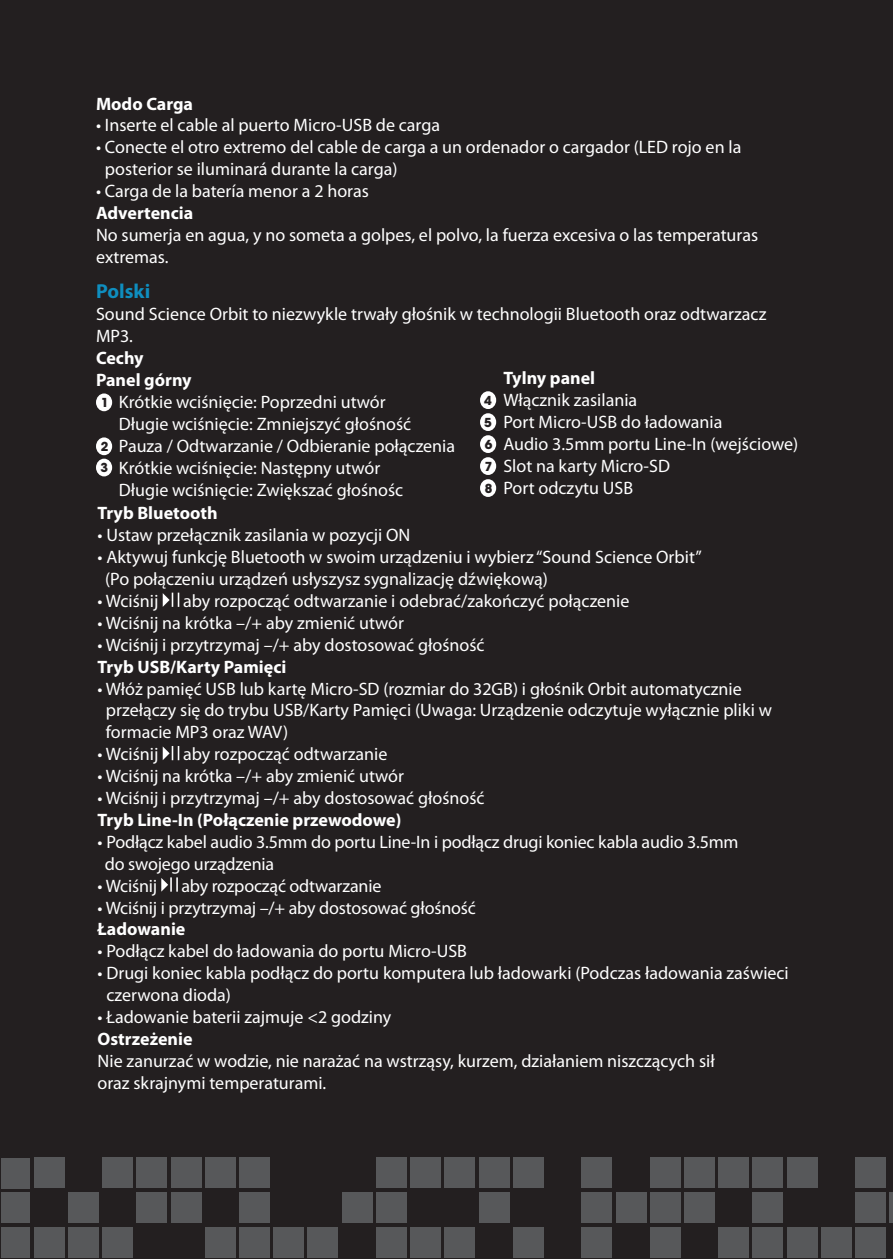
<style>
.page{position:relative;width:893px;height:1259px;background:#231f20}
.page>*{position:absolute;margin:0;border:0;box-sizing:border-box;transform-origin:0 0}
.t1{font:700 20.4px "Myriad Pro";color:#0f8ebf}
.t2{font:18px/21.9px "Myriad Pro";color:#fff}
.t3{font:700 18px "Myriad Pro";color:#fff}
.t4{font:700 12.3px "ITC Avant Garde Std";color:#231f20}
</style>
<div class="page">
<div style="left:2px;top:1226px;width:28px;height:31px;background:#57585a"></div>
<div style="left:34px;top:1226px;width:30px;height:31px;background:#57585a"></div>
<div style="left:68px;top:1226px;width:31px;height:31px;background:#57585a"></div>
<div style="left:102px;top:1226px;width:31px;height:31px;background:#57585a"></div>
<div style="left:205px;top:1226px;width:31px;height:31px;background:#57585a"></div>
<div style="left:239px;top:1226px;width:31px;height:31px;background:#57585a"></div>
<div style="left:273px;top:1226px;width:31px;height:31px;background:#57585a"></div>
<div style="left:308px;top:1226px;width:30px;height:31px;background:#57585a"></div>
<div style="left:376px;top:1226px;width:31px;height:31px;background:#57585a"></div>
<div style="left:410px;top:1226px;width:31px;height:31px;background:#57585a"></div>
<div style="left:444px;top:1226px;width:31px;height:31px;background:#57585a"></div>
<div style="left:513px;top:1226px;width:31px;height:31px;background:#57585a"></div>
<div style="left:581px;top:1226px;width:31px;height:31px;background:#57585a"></div>
<div style="left:650px;top:1226px;width:31px;height:31px;background:#57585a"></div>
<div style="left:718px;top:1226px;width:31px;height:31px;background:#57585a"></div>
<div style="left:753px;top:1226px;width:30px;height:31px;background:#57585a"></div>
<div style="left:787px;top:1226px;width:30px;height:31px;background:#57585a"></div>
<div style="left:821px;top:1226px;width:31px;height:31px;background:#57585a"></div>
<div style="left:855px;top:1226px;width:31px;height:31px;background:#57585a"></div>
<div style="left:2px;top:1192px;width:28px;height:30px;background:#57585a"></div>
<div style="left:68px;top:1192px;width:31px;height:30px;background:#57585a"></div>
<div style="left:136px;top:1192px;width:31px;height:30px;background:#57585a"></div>
<div style="left:171px;top:1192px;width:30px;height:30px;background:#57585a"></div>
<div style="left:239px;top:1192px;width:31px;height:30px;background:#57585a"></div>
<div style="left:342px;top:1192px;width:31px;height:30px;background:#57585a"></div>
<div style="left:376px;top:1192px;width:31px;height:30px;background:#57585a"></div>
<div style="left:479px;top:1192px;width:30px;height:30px;background:#57585a"></div>
<div style="left:581px;top:1192px;width:31px;height:30px;background:#57585a"></div>
<div style="left:616px;top:1192px;width:30px;height:30px;background:#57585a"></div>
<div style="left:650px;top:1192px;width:31px;height:30px;background:#57585a"></div>
<div style="left:684px;top:1192px;width:31px;height:30px;background:#57585a"></div>
<div style="left:753px;top:1192px;width:30px;height:30px;background:#57585a"></div>
<div style="left:855px;top:1192px;width:31px;height:30px;background:#57585a"></div>
<hr style="left:889px;top:1192px;width:4px;height:30px;background:#57585a">
<div style="left:2px;top:1158px;width:28px;height:30px;background:#57585a"></div>
<div style="left:34px;top:1157px;width:30px;height:31px;background:#57585a"></div>
<div style="left:102px;top:1157px;width:31px;height:31px;background:#57585a"></div>
<div style="left:136px;top:1157px;width:31px;height:31px;background:#57585a"></div>
<div style="left:171px;top:1157px;width:30px;height:31px;background:#57585a"></div>
<div style="left:205px;top:1157px;width:31px;height:31px;background:#57585a"></div>
<div style="left:239px;top:1157px;width:31px;height:31px;background:#57585a"></div>
<div style="left:376px;top:1157px;width:31px;height:31px;background:#57585a"></div>
<div style="left:410px;top:1157px;width:31px;height:31px;background:#57585a"></div>
<div style="left:444px;top:1157px;width:31px;height:31px;background:#57585a"></div>
<div style="left:479px;top:1157px;width:30px;height:31px;background:#57585a"></div>
<div style="left:513px;top:1157px;width:31px;height:31px;background:#57585a"></div>
<div style="left:581px;top:1157px;width:31px;height:31px;background:#57585a"></div>
<div style="left:650px;top:1157px;width:31px;height:31px;background:#57585a"></div>
<div style="left:684px;top:1157px;width:31px;height:31px;background:#57585a"></div>
<div style="left:718px;top:1157px;width:31px;height:31px;background:#57585a"></div>
<div style="left:753px;top:1157px;width:30px;height:31px;background:#57585a"></div>
<div style="left:787px;top:1157px;width:30px;height:31px;background:#57585a"></div>
<div style="left:855px;top:1157px;width:31px;height:31px;background:#57585a"></div>
<div style="left:96px;top:393px;width:16px;height:18px;background:#fff;border-radius:50%"></div>
<div style="left:480px;top:435px;width:16px;height:18px;background:#fff;border-radius:50%"></div>
<div style="left:96px;top:437px;width:16px;height:18px;background:#fff;border-radius:50%"></div>
<div style="left:480px;top:457px;width:16px;height:18px;background:#fff;border-radius:50%"></div>
<div style="left:480px;top:479px;width:16px;height:18px;background:#fff;border-radius:50%"></div>
<div style="left:96px;top:459px;width:16px;height:17px;background:#fff;border-radius:50%"></div>
<div style="left:480px;top:391px;width:16px;height:18px;background:#fff;border-radius:50%"></div>
<div style="left:480px;top:413px;width:16px;height:18px;background:#fff;border-radius:50%"></div>
<svg style="left:162px;top:592px;width:17px;height:15px"></svg>
<svg style="left:162px;top:746px;width:17px;height:14px"></svg>
<svg style="left:161px;top:877px;width:17px;height:14px"></svg>
<p class="t3" style="left:96px;top:93px;width:99px">Modo Carga</p>
<p class="t2" style="left:96px;top:115px;width:346px">• Inserte el cable al puerto Micro-USB de carga</p>
<p class="t2" style="left:105px;top:137px;width:638px;text-indent:-9px">• Conecte el otro extremo del cable de carga a un ordenador o cargador (LED rojo en la posterior se iluminará durante la carga)</p>
<p class="t2" style="left:96px;top:180px;width:274px">• Carga de la batería menor a 2 horas</p>
<p class="t3" style="left:96px;top:203px;width:99px">Advertencia</p>
<p class="t2" style="left:96px;top:224px;width:664px">No sumerja en agua, y no someta a golpes, el polvo, la fuerza excesiva o las temperaturas extremas.</p>
<p class="t1" style="left:96px;top:280px;width:56px">Polski</p>
<p class="t2" style="left:96px;top:304px;width:672px">Sound Science Orbit to niezwykle trwały głośnik w technologii Bluetooth oraz odtwarzacz<br>MP3.</p>
<p class="t3" style="left:96px;top:348px;width:49px">Cechy</p>
<p class="t3" style="left:96px;top:370px;width:97px">Panel górny</p>
<p class="t2" style="left:119px;top:391px;width:268px">Krótkie wciśnięcie: Poprzedni utwór</p>
<p class="t2" style="left:119px;top:413px;width:294px">Długie wciśnięcie: Zmniejszyć głośność</p>
<p class="t2" style="left:119px;top:435px;width:338px">Pauza / Odtwarzanie / Odbieranie połączenia</p>
<p class="t2" style="left:119px;top:457px;width:263px">Krótkie wciśnięcie: Następny utwór</p>
<p class="t2" style="left:119px;top:479px;width:286px">Długie wciśnięcie: Zwiększać głośnośc</p>
<p class="t3" style="left:503px;top:368px;width:93px">Tylny panel</p>
<p class="t2" style="left:503px;top:389px;width:135px">Włącznik zasilania</p>
<p class="t2" style="left:503px;top:411px;width:221px">Port Micro-USB do ładowania</p>
<p class="t2" style="left:503px;top:433px;width:296px">Audio 3.5mm portu Line-In (wejściowe)</p>
<p class="t2" style="left:503px;top:455px;width:168px">Slot na karty Micro-SD</p>
<p class="t2" style="left:503px;top:477px;width:131px">Port odczytu USB</p>
<p class="t4" style="left:484px;top:392px;width:9px">4</p>
<p class="t4" style="left:484px;top:414px;width:9px">5</p>
<p class="t4" style="left:101px;top:394px;width:9px">1</p>
<p class="t4" style="left:101px;top:438px;width:9px">2</p>
<p class="t4" style="left:485px;top:436px;width:9px">6</p>
<p class="t4" style="left:485px;top:458px;width:9px">7</p>
<p class="t4" style="left:485px;top:480px;width:9px">8</p>
<p class="t4" style="left:101px;top:460px;width:9px">3</p>
<p class="t3" style="left:98px;top:503px;width:122px">Tryb Bluetooth</p>
<p class="t2" style="left:98px;top:524px;width:314px">• Ustaw przełącznik zasilania w pozycji ON</p>
<p class="t2" style="left:98px;top:546px;width:606px">• Aktywuj funkcję Bluetooth w swoim urządzeniu i wybierz “Sound Science Orbit”</p>
<p class="t2" style="left:105px;top:568px;width:444px">(Po połączeniu urządzeń usłyszysz sygnalizację dźwiękową)</p>
<p class="t2" style="left:98px;top:590px;width:62px">• Wciśnij</p>
<p class="t2" style="left:183px;top:590px;width:448px">aby rozpocząć odtwarzanie i odebrać/zakończyć połączenie</p>
<p class="t2" style="left:98px;top:612px;width:308px">• Wciśnij na krótka –/+ aby zmienić utwór</p>
<p class="t2" style="left:98px;top:634px;width:388px">• Wciśnij i przytrzymaj –/+ aby dostosować głośność</p>
<p class="t3" style="left:98px;top:656px;width:190px">Tryb USB/Karty Pamięci</p>
<p class="t2" style="left:106px;top:678px;width:668px;text-indent:-8px">• Włóż pamięć USB lub kartę Micro-SD (rozmiar do 32GB) i głośnik Orbit automatycznie przełączy się do trybu USB/Karty Pamięci (Uwaga: Urządzenie odczytuje wyłącznie pliki w formacie MP3 oraz WAV)</p>
<p class="t2" style="left:98px;top:743px;width:62px">• Wciśnij</p>
<p class="t2" style="left:183px;top:743px;width:206px">aby rozpocząć odtwarzanie</p>
<p class="t2" style="left:98px;top:765px;width:308px">• Wciśnij na krótka –/+ aby zmienić utwór</p>
<p class="t2" style="left:98px;top:787px;width:388px">• Wciśnij i przytrzymaj –/+ aby dostosować głośność</p>
<p class="t3" style="left:98px;top:810px;width:305px">Tryb Line-In (Połączenie przewodowe)</p>
<p class="t2" style="left:98px;top:831px;width:642px">• Podłącz kabel audio 3.5mm do portu Line-In i podłącz drugi koniec kabla audio 3.5mm</p>
<p class="t2" style="left:105px;top:853px;width:171px">do swojego urządzenia</p>
<p class="t2" style="left:98px;top:875px;width:61px">• Wciśnij</p>
<p class="t2" style="left:181px;top:875px;width:202px">aby rozpocząć odtwarzanie</p>
<p class="t2" style="left:98px;top:897px;width:380px">• Wciśnij i przytrzymaj –/+ aby dostosować głośność</p>
<p class="t3" style="left:98px;top:919px;width:89px">Ładowanie</p>
<p class="t2" style="left:98px;top:940px;width:371px">• Podłącz kabel do ładowania do portu Micro-USB</p>
<p class="t2" style="left:106px;top:962px;width:684px;text-indent:-9px">• Drugi koniec kabla podłącz do portu komputera lub ładowarki (Podczas ładowania zaświeci czerwona dioda)</p>
<p class="t2" style="left:98px;top:1006px;width:295px">• Ładowanie baterii zajmuje &lt;2 godziny</p>
<p class="t3" style="left:98px;top:1029px;width:96px">Ostrzeżenie</p>
<p class="t2" style="left:98px;top:1050px;width:619px">Nie zanurzać w wodzie, nie narażać na wstrząsy, kurzem, działaniem niszczących sił</p>
<p class="t2" style="left:98px;top:1072px;width:230px">oraz skrajnymi temperaturami.</p>
</div>
